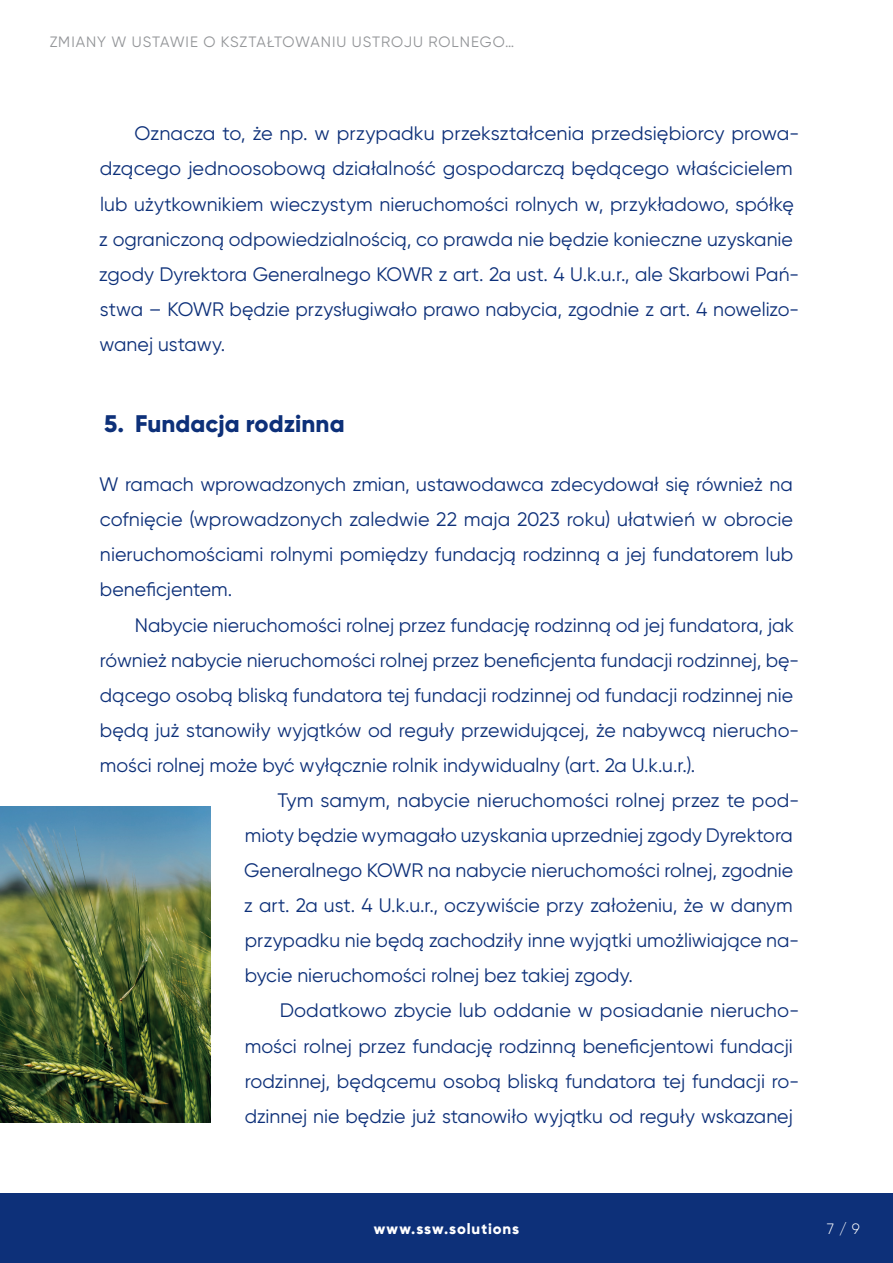
<style>
.page{position:relative;width:893px;height:1263px;background:#fff}
.page>*{position:absolute;margin:0;border:0;box-sizing:border-box;transform-origin:0 0}
.t1{font:800 24px "Gilroy";color:#0d3079}
.t2{font:19.5px/35.1px "Gilroy";color:#0d3079}
.t3{font:15px "Gilroy";letter-spacing:.06em;color:#939598}
.t4{font:800 15px "Gilroy";letter-spacing:.06em;color:#fff}
.t5{font:300 15px "Gilroy";color:#fff}
</style>
<div class="page">
<div style="left:0;top:1193px;width:893px;height:70px;background:#0d3079"></div>
<img style="left:0;top:807px;width:210px;height:316px">
<p class="t3" style="left:50px;top:33px;width:466px">Zmiany w ustawie o kształtowaniu ustroju rolnego…</p>
<p class="t2" style="left:99px;top:116px;width:702px;text-indent:36px">Oznacza to, że np. w przypadku przekształcenia przedsiębiorcy prowa&shy;dzącego jednoosobową działalność gospodarczą będącego właścicielem lub użytkownikiem wieczystym nieruchomości rolnych w, przykładowo, spółkę z ograniczoną odpowiedzialnością, co prawda nie będzie konieczne uzyskanie zgody Dyrektora Generalnego KOWR</p>
<p class="t2" style="left:438px;top:256px;width:362px">z art. 2a ust. 4 U.k.u.r., ale Skarbowi Pań-</p>
<p class="t2" style="left:100px;top:291px;width:83px">stwa – KOWR</p>
<p class="t2" style="left:230px;top:291px;width:571px">będzie przysługiwało prawo nabycia, zgodnie z art. 4 nowelizo-</p>
<p class="t2" style="left:100px;top:326px;width:127px">wanej ustawy.</p>
<p class="t1" style="left:104px;top:409px;width:242px">5. Fundacja rodzinna</p>
<p class="t2" style="left:99px;top:467px;width:696px;text-align:justify">W ramach wprowadzonych zmian, ustawodawca zdecydował się również na cofnięcie (wprowadzonych zaledwie 22 maja 2023 roku) ułatwień w obrocie nieruchomościami rolnymi pomiędzy fundacją rodzinną a jej fundatorem lub beneficjentem.</p>
<p class="t2" style="left:135px;top:607px;width:661px">Nabycie nieruchomości rolnej przez fundację rodzinną od jej fundatora, jak</p>
<p class="t2" style="left:100px;top:642px;width:701px">również nabycie nieruchomości rolnej przez beneficjenta fundacji rodzinnej, bę-</p>
<p class="t2" style="left:100px;top:677px;width:695px">dącego osobą bliską fundatora tej fundacji rodzinnej od fundacji rodzinnej nie</p>
<p class="t2" style="left:100px;top:712px;width:701px">będą już stanowiły wyjątków od reguły przewidującej, że nabywcą nierucho-</p>
<p class="t2" style="left:100px;top:747px;width:597px">mości rolnej może być wyłącznie rolnik indywidualny (art. 2a U.k.u.r.).</p>
<p class="t2" style="left:277px;top:782px;width:523px">Tym samym, nabycie nieruchomości rolnej przez te pod-</p>
<p class="t2" style="left:245px;top:817px;width:550px">mioty będzie wymagało uzyskania uprzedniej zgody Dyrektora</p>
<p class="t2" style="left:244px;top:852px;width:138px">Generalnego KOWR</p>
<p class="t2" style="left:244px;top:852px;width:557px;text-indent:184px">na nabycie nieruchomości rolnej, zgodnie z art. 2a ust. 4 U.k.u.r., oczywiście przy założeniu, że w danym przypadku nie będą zachodziły inne wyjątki umożliwiające na&shy;bycie nieruchomości rolnej bez takiej zgody.</p>
<p class="t2" style="left:245px;top:993px;width:556px;text-indent:35px">Dodatkowo zbycie lub oddanie w posiadanie nierucho&shy;mości rolnej przez fundację rodzinną beneficjentowi fundacji rodzinnej, będącemu osobą bliską fundatora tej fundacji ro&shy;dzinnej nie będzie już stanowiło wyjątku od reguły wskazanej</p>
<p class="t4" style="left:374px;top:1219px;width:147px">www.ssw.solutions</p>
<p class="t5" style="left:827px;top:1219px;width:34px">7 / 9</p>
</div>
